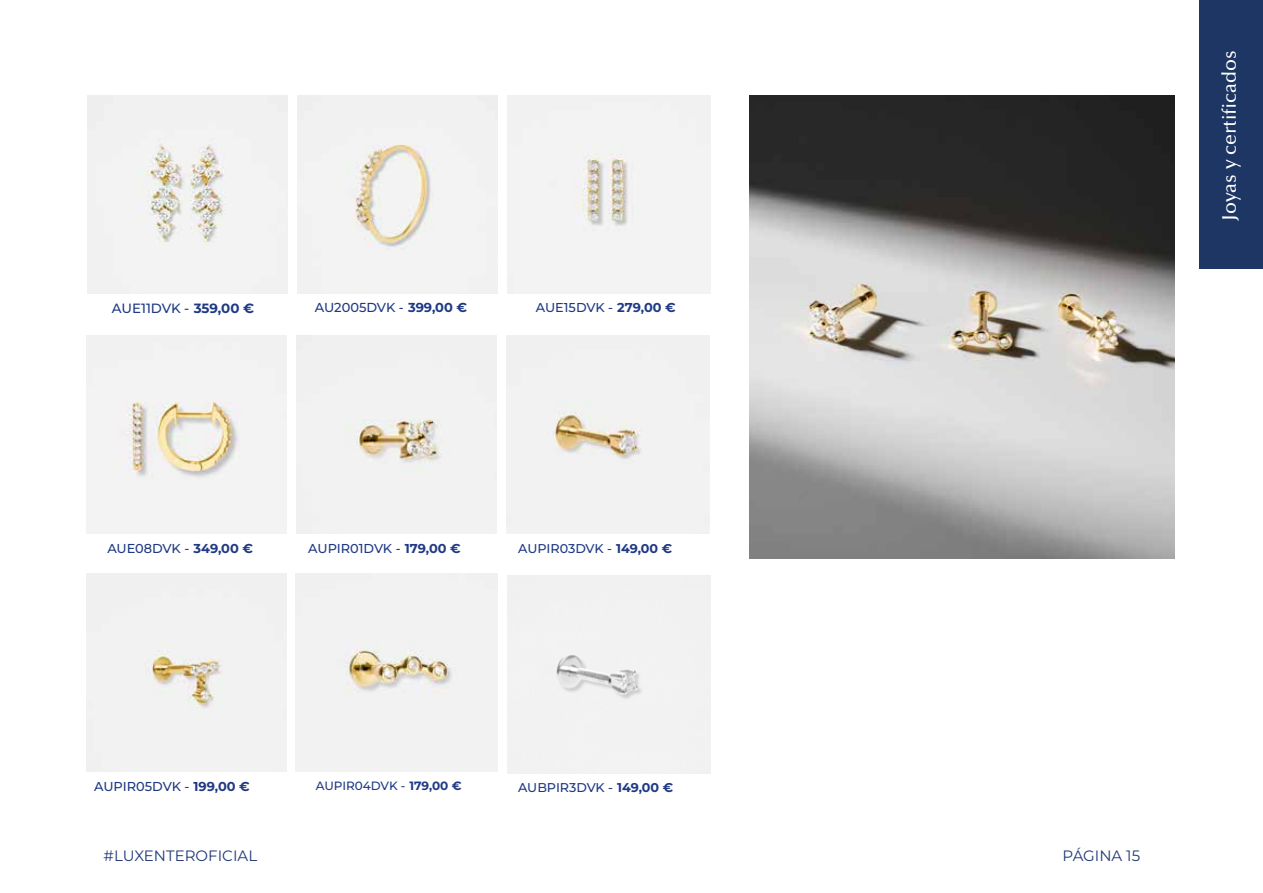
<style>
.page{position:relative;width:1263px;height:893px;background:#fff}
.page>*{position:absolute;margin:0;border:0;box-sizing:border-box;transform-origin:0 0}
.t1{font:500 19.5px "Optima";color:#fff}
.t2{font:15px "Montserrat";color:#1f3977}
.t3{font:500 13.35px "Montserrat";color:#1f3983}
.t4{font:500 13.05px "Montserrat";color:#1f3983}
.t5{font:500 12.9px "Montserrat";color:#1f3983}
.t6{font:500 12.75px "Montserrat";letter-spacing:-.01em;color:#1f3983}
.t7{font:500 12px "Montserrat";color:#1f3983}
.s1{font-weight:700}
</style>
<div class="page">
<img style="left:87px;top:95px;width:200px;height:198px">
<img style="left:297px;top:95px;width:201px;height:198px">
<div style="left:507px;top:95px;width:203px;height:198px;background:#f3f3f3"></div>
<img style="left:86px;top:335px;width:200px;height:198px">
<div style="left:296px;top:335px;width:200px;height:198px;background:#f2f2f2"></div>
<img style="left:295px;top:574px;width:203px;height:198px">
<img style="left:749px;top:95px;width:425px;height:463px">
<div style="left:1199px;top:1px;width:64px;height:268px;background:#1d3664"></div>
<div style="left:506px;top:335px;width:203px;height:198px;background:#f2f2f2"></div>
<div style="left:86px;top:574px;width:200px;height:198px;background:#f2f2f2"></div>
<div style="left:507px;top:575px;width:203px;height:198px;background:#f2f2f2"></div>
<p class="t3" style="left:112px;top:299px;width:144px">AUE11DVK - <span class="s1">359,00 €</span></p>
<p class="t4" style="left:315px;top:299px;width:154px">AU2005DVK - <span class="s1">399,00 €</span></p>
<p class="t5" style="left:536px;top:299px;width:141px">AUE15DVK - <span class="s1">279,00 €</span></p>
<h1 class="t1" style="left:1218px;top:221px;width:172px;rotate:-90deg">Joyas y certificados</h1>
<p class="t5" style="left:107px;top:540px;width:147px">AUE08DVK - <span class="s1">349,00 €</span></p>
<p class="t5" style="left:308px;top:540px;width:154px">AUPIR01DVK - <span class="s1">179,00 €</span></p>
<p class="t6" style="left:518px;top:540px;width:155px">AUPIR03DVK - <span class="s1">149,00 €</span></p>
<p class="t5" style="left:94px;top:778px;width:157px">AUPIR05DVK - <span class="s1">199,00 €</span></p>
<p class="t7" style="left:316px;top:778px;width:147px">AUPIR04DVK - <span class="s1">179,00 €</span></p>
<p class="t6" style="left:518px;top:779px;width:157px">AUBPIR3DVK - <span class="s1">149,00 €</span></p>
<p class="t2" style="left:104px;top:845px;width:155px">#LUXENTEROFICIAL</p>
<p class="t2" style="left:1062px;top:845px;width:79px">PÁGINA 15</p>
</div>
